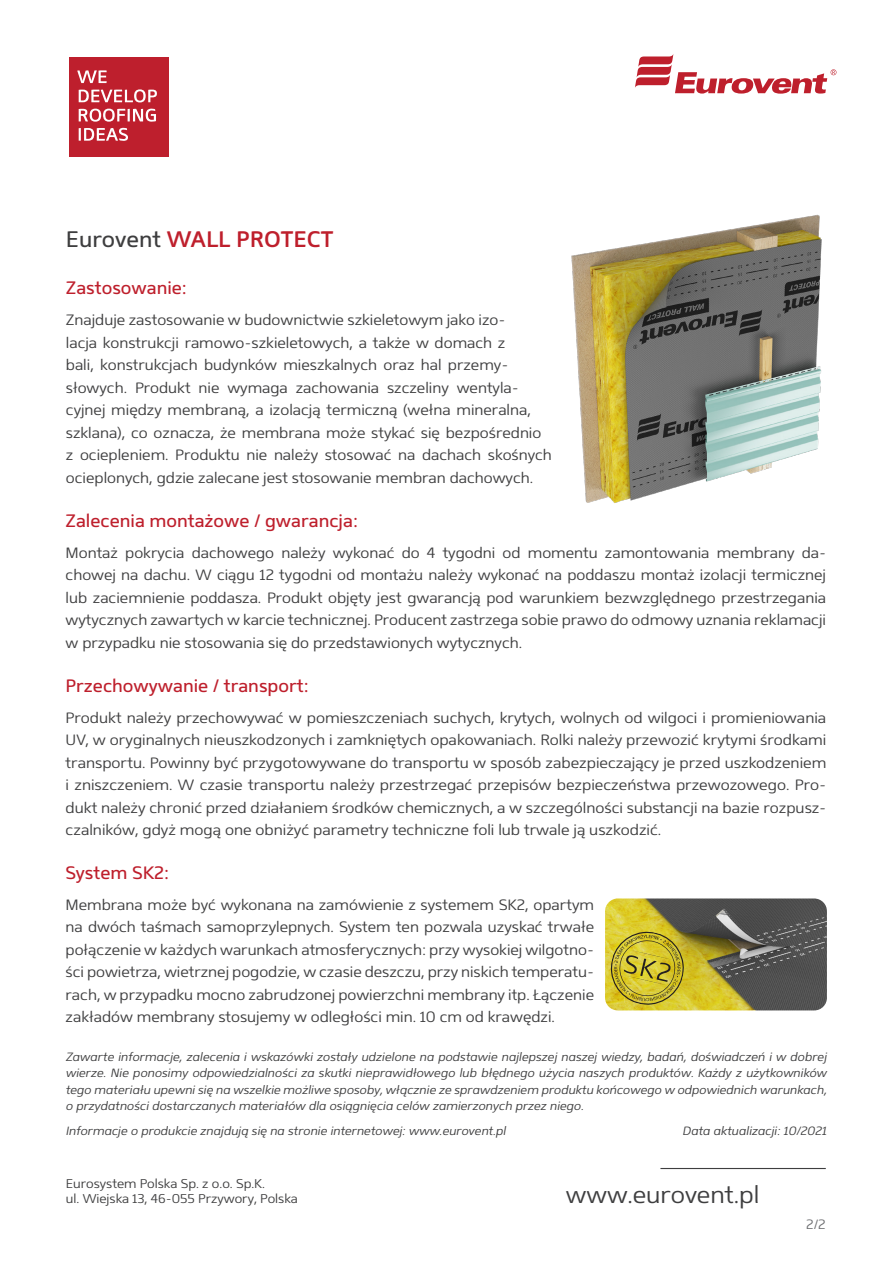
<style>
.page{position:relative;width:893px;height:1263px;background:#fff}
.page>*{position:absolute;margin:0;border:0;box-sizing:border-box;transform-origin:0 0}
.t1{font:300 24px "Mentone";color:#3e3e3f}
._001_Nazwa_produktu{font:600 22.5px "Mentone";color:#be1f2c}
._004_Śródtytuły{font:18px "Mentone";color:#be1f2c}
._004_Opis_produktu{font:300 15px/22.5px "Mentone";color:#3e3e3f}
._002_Opis_produktu{font:300 15px/22.5px "Mentone";color:#3e3e3f;text-align:justify}
._002_Opis_produktu-2{font:300 13.5px "Mentone";color:#6c6d70}
.t2{font:300 12.75px/15.3px "Mentone";color:#3e3e3f}
.Notka_na_dole{font:italic 300 12px/16.5px "Mentone";color:#3e3e3f;text-align:justify}
.Notka_na_dole_z_odst{font:italic 300 12px "Mentone";color:#3e3e3f}
.s1{font-weight:400;color:#3e3e3f}
</style>
<div class="page">
<svg style="left:69px;top:57px;width:100px;height:100px;background:#c63b47"></svg>
<svg style="left:635px;top:54px;width:201px;height:40px"></svg>
<hr style="left:660px;top:1168px;width:166px;height:1px;background:#3e3e3f">
<img style="left:571px;top:214px;width:251px;height:289px">
<img style="left:605px;top:898px;width:222px;height:112px">
<svg style="left:609px;top:929px;width:77px;height:78px;background:#c0b22f"></svg>
<p class="_001_Nazwa_produktu" style="left:66px;top:225px;width:269px"><span class="s1">Eurovent</span> WALL PROTECT</p>
<p class="_004_Śródtytuły" style="left:66px;top:277px;width:123px">Zastosowanie:</p>
<p class="_004_Opis_produktu" style="left:66px;top:309px;width:488px">Znajduje zastosowanie w budownictwie szkieletowym jako izo-<br>lacja konstrukcji ramowo-szkieletowych, a także w domach z<br>bali, konstrukcjach budynków mieszkalnych oraz hal przemy&shy;słowych. Produkt nie wymaga zachowania szczeliny wentyla&shy;cyjnej między membraną, a izolacją termiczną (wełna mineralna, szklana), co oznacza, że membrana może stykać się bezpośrednio z ociepleniem. Produktu nie należy stosować na dachach skośnych ocieplonych, gdzie zalecane jest stosowanie membran dachowych.</p>
<p class="_004_Śródtytuły" style="left:66px;top:509px;width:294px">Zalecenia montażowe / gwarancja:</p>
<p class="_002_Opis_produktu" style="left:66px;top:541px;width:762px">Montaż pokrycia dachowego należy wykonać do 4 tygodni od momentu zamontowania membrany da&shy;chowej na dachu. W ciągu 12 tygodni od montażu należy wykonać na poddaszu montaż izolacji termicznej lub zaciemnienie poddasza. Produkt objęty jest gwarancją pod warunkiem bezwzględnego przestrzegania wytycznych zawartych w karcie technicznej. Producent zastrzega sobie prawo do odmowy uznania reklamacji w przypadku nie stosowania się do przedstawionych wytycznych.</p>
<p class="_004_Śródtytuły" style="left:66px;top:674px;width:245px">Przechowywanie / transport:</p>
<p class="_004_Opis_produktu" style="left:66px;top:706px;width:762px;text-align:justify">Produkt należy przechowywać w pomieszczeniach suchych, krytych, wolnych od wilgoci i promieniowania UV, w oryginalnych nieuszkodzonych i zamkniętych opakowaniach. Rolki należy przewozić krytymi środkami transportu. Powinny być przygotowywane do transportu w sposób zabezpieczający je przed uszkodzeniem i zniszczeniem. W czasie transportu należy przestrzegać przepisów bezpieczeństwa przewozowego. Pro&shy;dukt należy chronić przed działaniem środków chemicznych, a w szczególności substancji na bazie rozpusz&shy;czalników, gdyż mogą one obniżyć parametry techniczne foli lub trwale ją uszkodzić.</p>
<p class="_004_Śródtytuły" style="left:66px;top:862px;width:105px">System SK2:</p>
<p class="_002_Opis_produktu" style="left:66px;top:893px;width:530px">Membrana może być wykonana na zamówienie z systemem SK2, opartym na dwóch taśmach samoprzylepnych. System ten pozwala uzyskać trwałe połączenie w każdych warunkach atmosferycznych: przy wysokiej wilgotno&shy;ści powietrza, wietrznej pogodzie, w czasie deszczu, przy niskich temperatu&shy;rach, w przypadku mocno zabrudzonej powierzchni membrany itp. Łączenie zakładów membrany stosujemy w odległości min. 10 cm od krawędzi.</p>
<p class="Notka_na_dole" style="left:66px;top:1048px;width:763px">Zawarte informacje, zalecenia i wskazówki zostały udzielone na podstawie najlepszej naszej wiedzy, badań, doświadczeń i w dobrej wierze. Nie ponosimy odpowiedzialności za skutki nieprawidłowego lub błędnego użycia naszych produktów. Każdy z użytkowników tego materiału upewni się na wszelkie możliwe sposoby, włącznie ze sprawdzeniem produktu końcowego w odpowiednich warunkach, o przydatności dostarczanych materiałów dla osiągnięcia celów zamierzonych przez niego.</p>
<p class="Notka_na_dole_z_odst" style="left:66px;top:1124px;width:442px">Informacje o produkcie znajdują się na stronie internetowej: www.eurovent.pl</p>
<p class="Notka_na_dole_z_odst" style="left:683px;top:1124px;width:146px">Data aktualizacji: 10/2021</p>
<p class="t2" style="left:66px;top:1176px;width:233px">Eurosystem Polska Sp. z o.o. Sp.K.<br>ul. Wiejska 13, 46-055 Przywory, Polska</p>
<h1 class="t1" style="left:566px;top:1181px;width:195px">www.eurovent.pl</h1>
<p class="_002_Opis_produktu-2" style="left:806px;top:1216px;width:21px">2/2</p>
</div>
